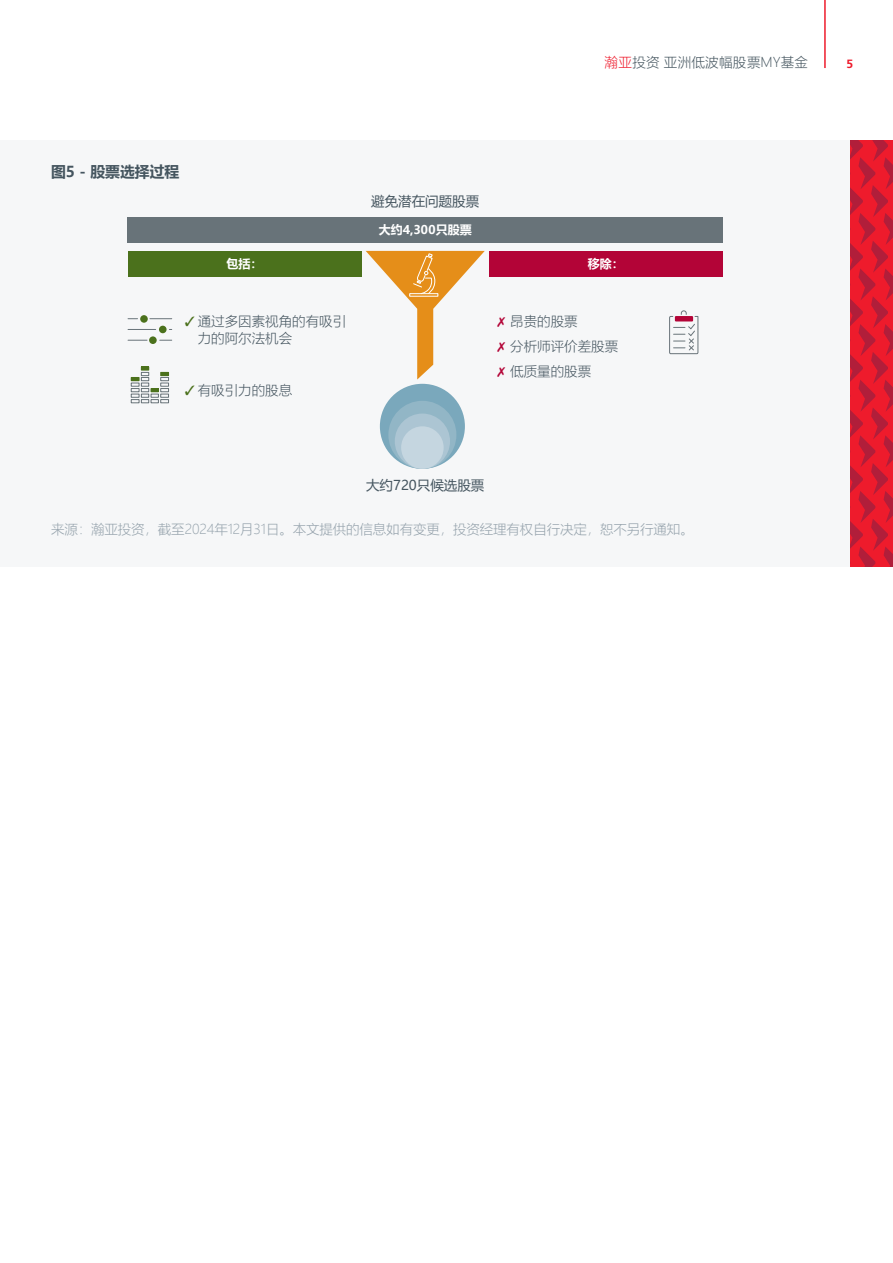
<style>
.page{position:relative;width:893px;height:1263px;background:#fff}
.page>*{position:absolute;margin:0;border:0;box-sizing:border-box;transform-origin:0 0}
.t1{font:700 15px "Microsoft Ya Hei";color:#45555f}
.t2{font:300 13.5px "Microsoft Ya Hei";letter-spacing:-.01em;color:#95a2ac}
.t3{font:300 13.5px/25px "Microsoft Ya Hei";color:#45555f}
.t4{font:13.5px "Microsoft Ya Hei";color:#45555f}
.t5{font:300 13.5px "Microsoft Ya Hei";letter-spacing:.02em;color:#45555f}
.t6{font:700 12px "Microsoft Ya Hei";color:#fff}
.t7{font:700 12px "Frutiger LT Std";color:#ee1b2c}
.s1{color:#ee1b2c}
.s2{color:#4b711c}
.s3{color:#b30437}
</style>
<div class="page">
<hr style="left:824px;top:0;width:2px;height:68px;background:#ee1b2c">
<div style="left:0;top:140px;width:893px;height:427px;background:#f6f7f8"></div>
<svg style="left:850px;top:140px;width:43px;height:427px;background:#da1b30"></svg>
<div style="left:128px;top:217px;width:595px;height:25px;background:#687379"></div>
<div style="left:128px;top:251px;width:233px;height:25px;background:#4b711c"></div>
<div style="left:489px;top:251px;width:234px;height:25px;background:#b30437"></div>
<div style="left:380px;top:384px;width:85px;height:85px;background:#7aa8bc;border-radius:50%"></div>
<div style="left:388px;top:401px;width:68px;height:68px;background:#92b6c6;border-radius:50%"></div>
<div style="left:395px;top:414px;width:55px;height:55px;background:#acc5d3;border-radius:50%"></div>
<div style="left:401px;top:426px;width:43px;height:43px;background:#c5d6e0;border-radius:50%"></div>
<svg style="left:150px;top:318px;width:22px;height:1px"></svg>
<svg style="left:128px;top:340px;width:19px;height:1px"></svg>
<svg style="left:128px;top:329px;width:28px;height:1px"></svg>
<div style="left:140px;top:315px;width:8px;height:8px;background:#4b711c;border-radius:50%"></div>
<div style="left:149px;top:336px;width:8px;height:8px;background:#4b711c;border-radius:50%"></div>
<div style="left:159px;top:326px;width:8px;height:7px;background:#4b711c;border-radius:50%"></div>
<svg style="left:160px;top:340px;width:12px;height:1px"></svg>
<svg style="left:669px;top:310px;width:30px;height:44px"></svg>
<svg style="left:366px;top:251px;width:119px;height:128px"></svg>
<svg style="left:131px;top:366px;width:38px;height:37px"></svg>
<p class="t1" style="left:51px;top:161px;width:130px">图5 - 股票选择过程</p>
<p class="t4" style="left:371px;top:192px;width:109px">避免潜在问题股票</p>
<p class="t6" style="left:379px;top:221px;width:95px">大约4,300只股票</p>
<p class="t5" style="left:605px;top:53px;width:205px"><span class="s1">瀚亚</span>投资 亚洲低波幅股票MY基金</p>
<p class="t7" style="left:846px;top:57px;width:8px">5</p>
<p class="t6" style="left:226px;top:255px;width:37px">包括：</p>
<p class="t6" style="left:588px;top:255px;width:37px">移除：</p>
<p class="t3" style="left:198px;top:313px;width:150px;line-height:16.5px;text-indent:-13px"><span class="s2">✓</span> 通过多因素视角的有吸引力的阿尔法机会</p>
<p class="t3" style="left:185px;top:377px;width:109px"><span class="s2">✓</span> 有吸引力的股息</p>
<p class="t3" style="left:497px;top:308px;width:122px"><span class="s3">✗</span> 昂贵的股票<br><span class="s3">✗</span> 分析师评价差股票<span class="s3">✗</span> 低质量的股票</p>
<p class="t4" style="left:366px;top:475px;width:120px">大约720只候选股票</p>
<p class="t2" style="left:51px;top:520px;width:644px">来源：瀚亚投资，截至2024年12月31日。本文提供的信息如有变更，投资经理有权自行决定，恕不另行通知。</p>
</div>
